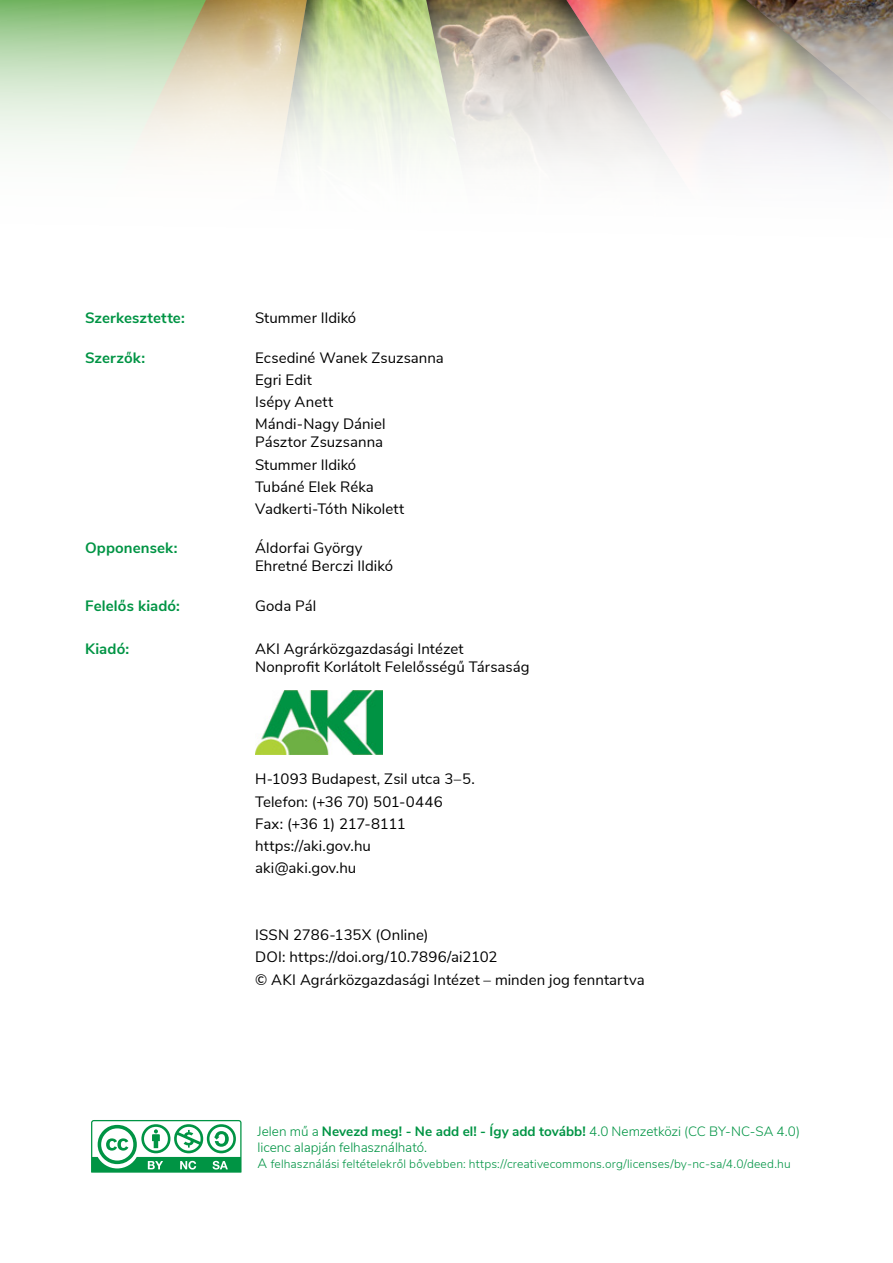
<style>
.page{position:relative;width:893px;height:1263px;background:#fff}
.page>*{position:absolute;margin:0;border:0;box-sizing:border-box;transform-origin:0 0}
.t1{font:15px/22.2px "Nunito Sans";letter-spacing:.005em;color:#000}
.t2{font:700 15px "Nunito Sans";letter-spacing:.01em;color:#009444}
.t3{font:300 13.5px/16.2px "Nunito Sans";letter-spacing:-.005em;color:#009444}
.t4{font:300 12px "Nunito Sans";letter-spacing:.015em;color:#009444}
.s1{font-weight:700}
.s2{font-size:13.5px}
</style>
<div class="page">
<img style="left:255px;top:690px;width:128px;height:64px">
<svg style="left:91px;top:1120px;width:151px;height:53px"></svg>
<img style="left:0;top:0;width:893px;height:171px">
<p class="t2" style="left:85px;top:307px;width:101px">Szerkesztette:</p>
<p class="t1" style="left:255px;top:306px;width:103px">Stummer Ildikó</p>
<p class="t2" style="left:85px;top:346px;width:62px">Szerzők:</p>
<p class="t1" style="left:255px;top:345px;width:190px">Ecsediné Wanek Zsuzsanna<br>Egri Edit<br>Isépy Anett<br>Mándi-Nagy Dániel</p>
<p class="t1" style="left:255px;top:430px;width:151px">Pásztor Zsuzsanna<br>Stummer Ildikó<br>Tubáné Elek Réka<br>Vadkerti-Tóth Nikolett</p>
<p class="t2" style="left:85px;top:537px;width:94px">Opponensek:</p>
<p class="t1" style="left:255px;top:538px;width:139px;line-height:18px">Áldorfai György<br>Ehretné Berczi Ildikó</p>
<p class="t2" style="left:85px;top:594px;width:96px">Felelős kiadó:</p>
<p class="t1" style="left:255px;top:593px;width:63px">Goda Pál</p>
<p class="t2" style="left:85px;top:638px;width:46px">Kiadó:</p>
<p class="t1" style="left:255px;top:639px;width:276px;line-height:18px">AKI Agrárközgazdasági Intézet<br>Nonprofit Korlátolt Felelősségű Társaság</p>
<p class="t1" style="left:255px;top:767px;width:221px">H-1093 Budapest, Zsil utca 3–5.<br>Telefon: (+36 70) 501-0446<br>Fax: (+36 1) 217-8111 https://aki.gov.hu aki@aki.gov.hu</p>
<p class="t1" style="left:255px;top:923px;width:391px">ISSN 2786-135X (Online)<br>DOI: https://doi.org/10.7896/ai2102<br>© AKI Agrárközgazdasági Intézet – minden jog fenntartva</p>
<p class="t3" style="left:258px;top:1122px;width:544px">Jelen mű a <span class="s1">Nevezd meg! - Ne add el! - Így add tovább!</span> 4.0 Nemzetközi (CC BY-NC-SA 4.0) licenc alapján felhasználható.</p>
<p class="t4" style="left:258px;top:1155px;width:535px"><span class="s2">A</span> felhasználási feltételekről bővebben: https://creativecommons.org/licenses/by-nc-sa/4.0/deed.hu</p>
</div>
